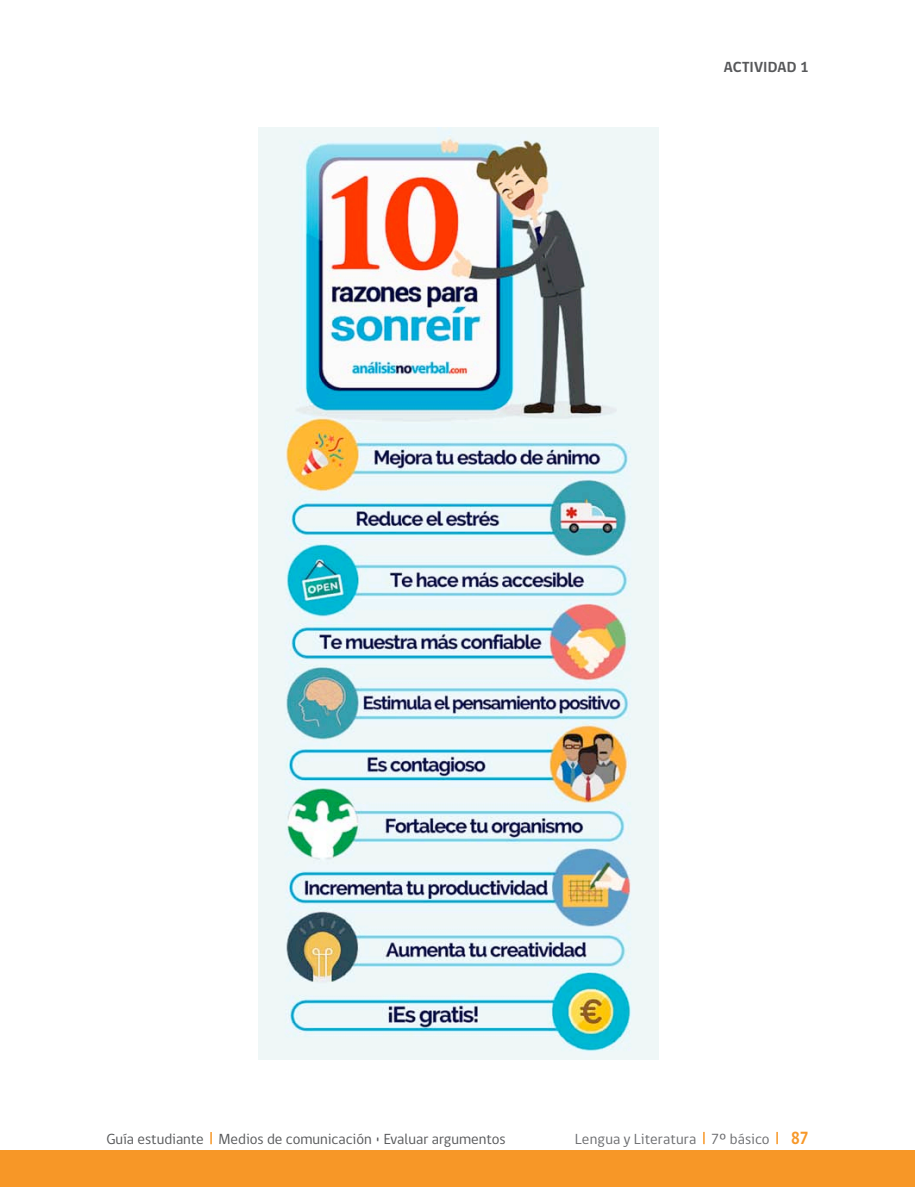
<style>
.page{position:relative;width:915px;height:1187px;background:#fff}
.page>*{position:absolute;margin:0;border:0;box-sizing:border-box;transform-origin:0 0}
.t1{font:15px "gob CL";color:#57585a}
.t2{font:15px "gob CL";letter-spacing:.005em;color:#6c6d70}
.titulos{font:700 15px "gob CL";letter-spacing:.005em;color:#57585a}
.s1{font-weight:700;font-size:18px;color:#f79727}
</style>
<div class="page">
<svg style="left:703px;top:1131px;width:1px;height:12px"></svg>
<svg style="left:776px;top:1131px;width:1px;height:12px"></svg>
<hr style="left:0;top:1149px;width:1px;height:37px;background:#f79727">
<div style="left:0;top:1150px;width:914px;height:36px;background:#f79727"></div>
<svg style="left:210px;top:1132px;width:2px;height:12px"></svg>
<img style="left:259px;top:128px;width:399px;height:931px">
<p class="titulos" style="left:723px;top:57px;width:86px">ACTIVIDAD 1</p>
<p class="t1" style="left:106px;top:1128px;width:400px">Guía estudiante Medios de comunicación • Evaluar argumentos</p>
<p class="t2" style="left:574px;top:1128px;width:235px">Lengua y Literatura 7º básico <span class="s1">87</span></p>
</div>
